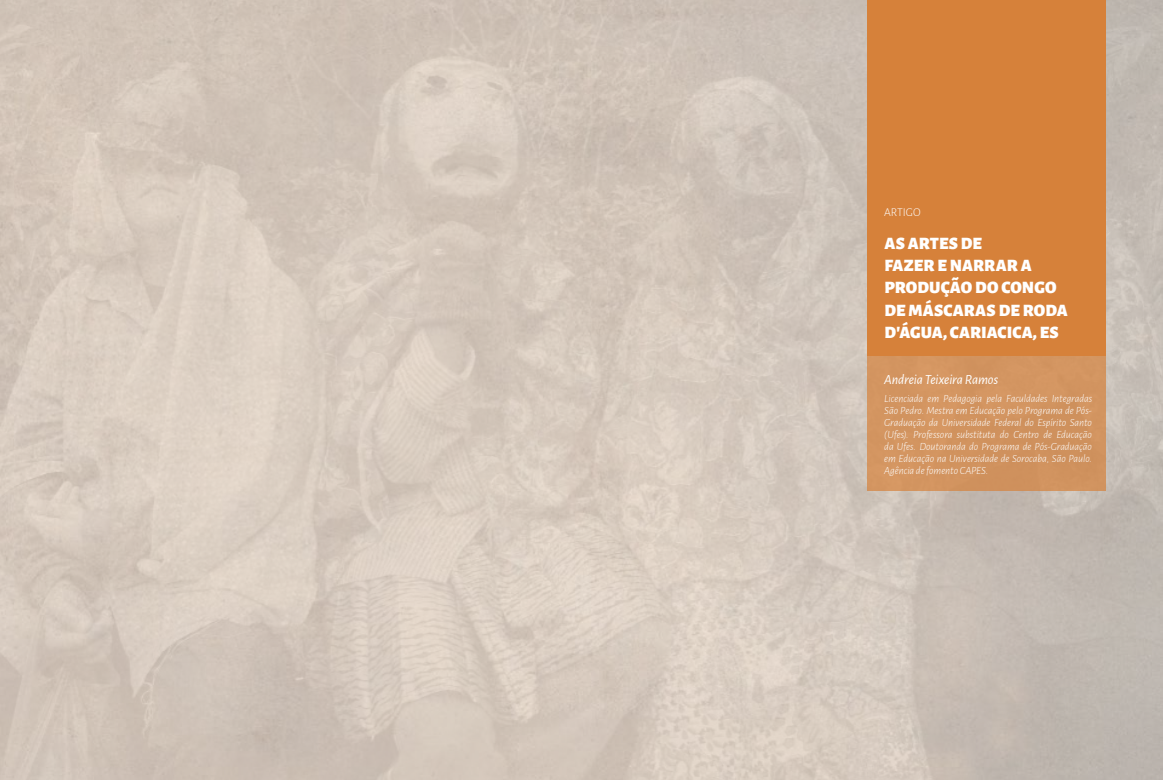
<style>
.page{position:relative;width:1163px;height:780px;background:#fff}
.page>*{position:absolute;margin:0;border:0;box-sizing:border-box;transform-origin:0 0}
.t1{font:900 17.5px/22px "Alegreya Sans";letter-spacing:.005em;color:#fff}
.t2{font:italic 14px "Alegreya Sans";letter-spacing:-.01em;color:#fff}
.t3{font:300 12px "Alegreya Sans";letter-spacing:-.01em;color:#fff}
.t4{font:italic 300 11px/12px "Alegreya Sans";letter-spacing:-.005em;color:#fff;text-align:justify}
</style>
<div class="page">
<div style="left:867px;top:0;width:239px;height:356px;background:#d6813a"></div>
<div style="left:867px;top:356px;width:239px;height:135px;background:#d29460"></div>
<p class="t3" style="left:884px;top:204px;width:38px">ARTIGO</p>
<h1 class="t1" style="left:884px;top:231px;width:185px">AS ARTES DE<br>FAZER E NARRAR A<br>PRODUÇÃO DO CONGO<br>DE MÁSCARAS DE RODA<br>D’ÁGUA, CARIACICA, ES</h1>
<p class="t2" style="left:884px;top:370px;width:115px">Andreia Teixeira Ramos</p>
<p class="t4" style="left:884px;top:392px;width:209px">Licenciada em Pedagogia pela Faculdades Integradas São Pedro. Mestra em Educação pelo Programa de Pós-Graduação da Universidade Federal do Espírito Santo (Ufes). Professora substituta do Centro de Educação da Ufes. Doutoranda do Programa de Pós-Graduação em Educação na Universidade de Sorocaba, São Paulo.<br>Agência de fomento CAPES.</p>
</div>
